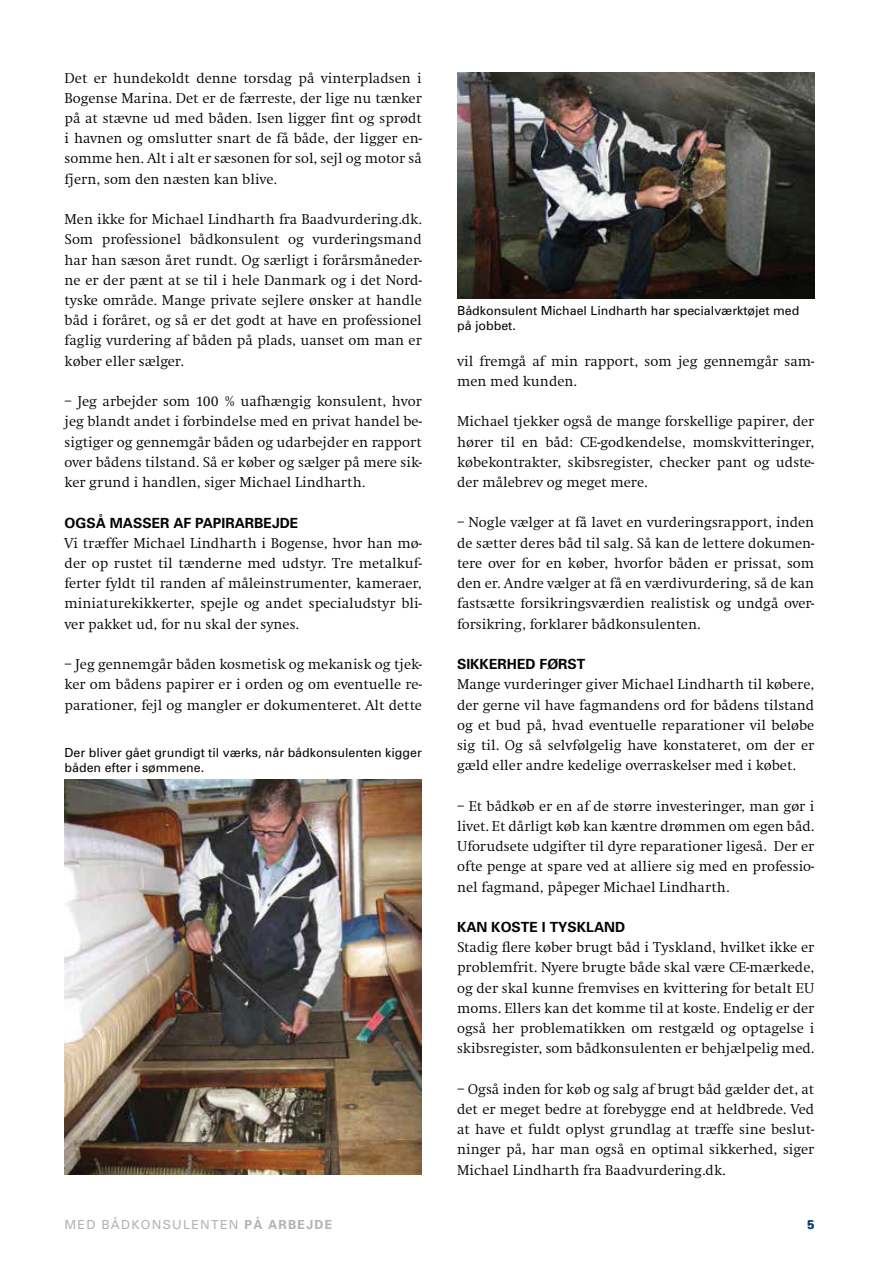
<style>
.page{position:relative;width:893px;height:1263px;background:#fff}
.page>*{position:absolute;margin:0;border:0;box-sizing:border-box;transform-origin:0 0}
.t1{font:300 14.85px/20.2px "Swift";color:#040503;text-align:justify}
.t2{font:700 13.95px "Univers";color:#040503}
.t3{font:12.45px/15.6px "Univers";color:#040503}
.t4{font:12.45px "Univers";letter-spacing:.1em;color:#b2b2b2}
.t5{font:700 12.45px "Univers";color:#134175}
.s1{font-weight:700}
</style>
<div class="page">
<img style="left:65px;top:779px;width:357px;height:396px">
<img style="left:457px;top:72px;width:357px;height:226px">
<p class="t1" style="left:65px;top:68px;width:359px">Det er hundekoldt denne torsdag på vinterpladsen i Bogense Marina. Det er de færreste, der lige nu tænker på at stævne ud med båden. Isen ligger fint og sprødt i havnen og omslutter snart de få både, der ligger en&shy;somme hen. Alt i alt er sæsonen for sol, sejl og motor så fjern, som den næsten kan blive.</p>
<p class="t1" style="left:65px;top:209px;width:359px">Men ikke for Michael Lindharth fra Baadvurdering.dk.<br>Som professionel bådkonsulent og vurderingsmand har han sæson året rundt. Og særligt i forårsmåneder&shy;ne er der pænt at se til i hele Danmark og i det Nord&shy;tyske område. Mange private sejlere ønsker at handle båd i foråret, og så er det godt at have en professionel faglig vurdering af båden på plads, uanset om man er køber eller sælger.</p>
<p class="t1" style="left:65px;top:391px;width:359px">– Jeg arbejder som 100 % uafhængig konsulent, hvor jeg blandt andet i forbindelse med en privat handel be&shy;sigtiger og gennemgår båden og udarbejder en rapport over bådens tilstand. Så er køber og sælger på mere sik&shy;ker grund i handlen, siger Michael Lindharth.</p>
<p class="t2" style="left:65px;top:514px;width:235px">OGSÅ MASSER AF PAPIRARBEJDE</p>
<p class="t1" style="left:65px;top:533px;width:359px">Vi træffer Michael Lindharth i Bogense, hvor han mø&shy;der op rustet til tænderne med udstyr. Tre metalkuf&shy;ferter fyldt til randen af måleinstrumenter, kameraer, miniaturekikkerter, spejle og andet specialudstyr bli&shy;ver pakket ud, for nu skal der synes.</p>
<p class="t1" style="left:65px;top:654px;width:359px">– Jeg gennemgår båden kosmetisk og mekanisk og tjek&shy;ker om bådens papirer er i orden og om eventuelle re&shy;parationer, fejl og mangler er dokumenteret. Alt dette</p>
<p class="t3" style="left:65px;top:744px;width:359px">Der bliver gået grundigt til værks, når bådkonsulenten kigger båden efter i sømmene.</p>
<p class="t3" style="left:457px;top:302px;width:344px">Bådkonsulent Michael Lindharth har specialværktøjet med på jobbet.</p>
<p class="t1" style="left:457px;top:351px;width:359px">vil fremgå af min rapport, som jeg gennemgår sam&shy;men med kunden.</p>
<p class="t1" style="left:457px;top:412px;width:359px">Michael tjekker også de mange forskellige papirer, der hører til en båd: CE-godkendelse, momskvitteringer, købekontrakter, skibsregister, checker pant og udste&shy;der målebrev og meget mere.</p>
<p class="t1" style="left:457px;top:513px;width:359px">– Nogle vælger at få lavet en vurderingsrapport, inden de sætter deres båd til salg. Så kan de lettere dokumen&shy;tere over for en køber, hvorfor båden er prissat, som den er. Andre vælger at få en værdivurdering, så de kan fastsætte forsikringsværdien realistisk og undgå over&shy;forsikring, forklarer bådkonsulenten.</p>
<p class="t2" style="left:457px;top:655px;width:130px">SIKKERHED FØRST</p>
<p class="t1" style="left:457px;top:675px;width:359px">Mange vurderinger giver Michael Lindharth til købere, der gerne vil have fagmandens ord for bådens tilstand og et bud på, hvad eventuelle reparationer vil beløbe sig til. Og så selvfølgelig have konstateret, om der er gæld eller andre kedelige overraskelser med i købet.</p>
<p class="t1" style="left:457px;top:796px;width:359px">– Et bådkøb er en af de større investeringer, man gør i livet. Et dårligt køb kan kæntre drømmen om egen båd.<br>Uforudsete udgifter til dyre reparationer ligeså. Der er ofte penge at spare ved at alliere sig med en professio&shy;nel fagmand, påpeger Michael Lindharth.</p>
<p class="t2" style="left:457px;top:918px;width:170px">KAN KOSTE I TYSKLAND</p>
<p class="t1" style="left:457px;top:937px;width:359px">Stadig flere køber brugt båd i Tyskland, hvilket ikke er problemfrit. Nyere brugte både skal være CE-mærkede, og der skal kunne fremvises en kvittering for betalt EU moms. Ellers kan det komme til at koste. Endelig er der også her problematikken om restgæld og optagelse i skibsregister, som bådkonsulenten er behjælpelig med.</p>
<p class="t1" style="left:457px;top:1079px;width:359px">– Også inden for køb og salg af brugt båd gælder det, at det er meget bedre at forebygge end at heldbrede. Ved at have et fuldt oplyst grundlag at træffe sine beslut&shy;ninger på, har man også en optimal sikkerhed, siger Michael Lindharth fra Baadvurdering.dk.</p>
<p class="t4" style="left:65px;top:1217px;width:269px">MED BÅDKONSULENTEN <span class="s1">PÅ ARBEJDE</span></p>
<p class="t5" style="left:807px;top:1217px;width:8px">5</p>
</div>
